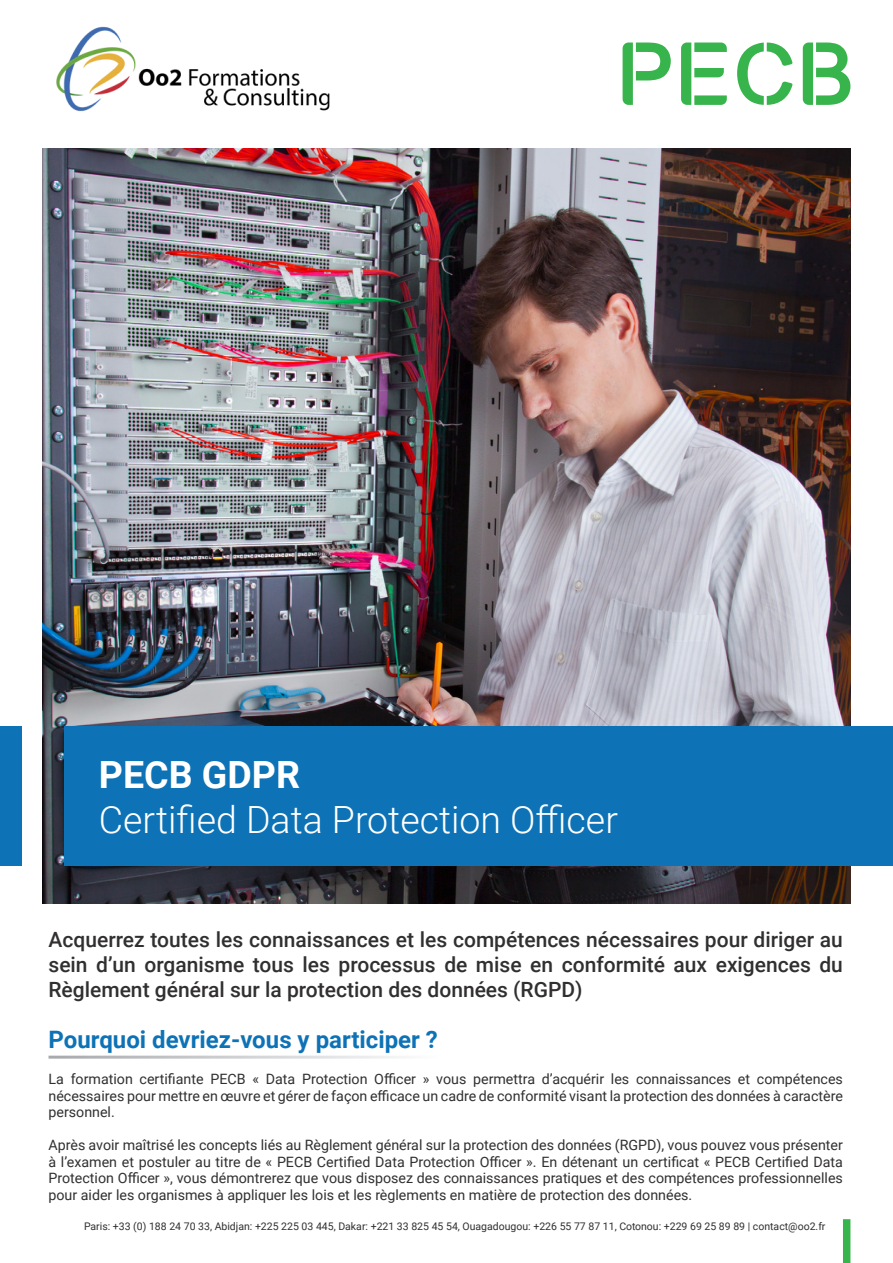
<style>
.page{position:relative;width:893px;height:1263px;background:#fff}
.page>*{position:absolute;margin:0;border:0;box-sizing:border-box;transform-origin:0 0}
.t1{font:300 37.5px/45px "Roboto";color:#fff}
.t2{font:700 24px "Roboto";color:#0d72b6}
.t3{font:500 21px/25.2px "Roboto";color:#312f30;text-align:justify}
.t4{font:14.25px/16.5px "Roboto";color:#312f30;text-align:justify}
.Bullet_Points{font:10.5px "Roboto";color:#312f30}
.s1{font-weight:700}
</style>
<div class="page">
<img style="left:43px;top:149px;width:807px;height:755px">
<div style="left:65px;top:726px;width:828px;height:140px;background:#0d72b6"></div>
<div style="left:0;top:726px;width:21px;height:140px;background:#0d72b6"></div>
<div style="left:843px;top:1219px;width:7px;height:44px;background:#37b44b"></div>
<svg style="left:623px;top:43px;width:48px;height:62px"></svg>
<svg style="left:681px;top:43px;width:46px;height:62px"></svg>
<svg style="left:737px;top:43px;width:55px;height:62px"></svg>
<svg style="left:803px;top:43px;width:47px;height:62px"></svg>
<img style="left:56px;top:26px;width:274px;height:86px">
<p class="t1" style="left:99px;top:750px;width:521px"><span class="s1">PECB GDPR<br></span>Certified Data Protection Officer</p>
<p class="t3" style="left:49px;top:926px;width:796px">Acquerrez toutes les connaissances et les compétences nécessaires pour diriger au sein d’un organisme tous les processus de mise en conformité aux exigences du Règlement général sur la protection des données (RGPD)</p>
<p class="t2" style="left:49px;top:1023px;width:391px">Pourquoi devriez-vous y participer ?</p>
<p class="t4" style="left:49px;top:1070px;width:796px">La formation certifiante PECB « Data Protection Officer » vous permettra d’acquérir les connaissances et compétences nécessaires pour mettre en œuvre et gérer de façon efficace un cadre de conformité visant la protection des données à caractère personnel.</p>
<p class="t4" style="left:49px;top:1136px;width:796px">Après avoir maîtrisé les concepts liés au Règlement général sur la protection des données (RGPD), vous pouvez vous présenter à l’examen et postuler au titre de « PECB Certified Data Protection Officer ». En détenant un certificat « PECB Certified Data Protection Officer », vous démontrerez que vous disposez des connaissances pratiques et des compétences professionnelles pour aider les organismes à appliquer les lois et les règlements en matière de protection des données.</p>
<p class="Bullet_Points" style="left:84px;top:1218px;width:743px">Paris: +33 (0) 188 24 70 33, Abidjan: +225 225 03 445, Dakar: +221 33 825 45 54, Ouagadougou: +226 55 77 87 11, Cotonou: +229 69 25 89 89 | contact@oo2.fr</p>
</div>
